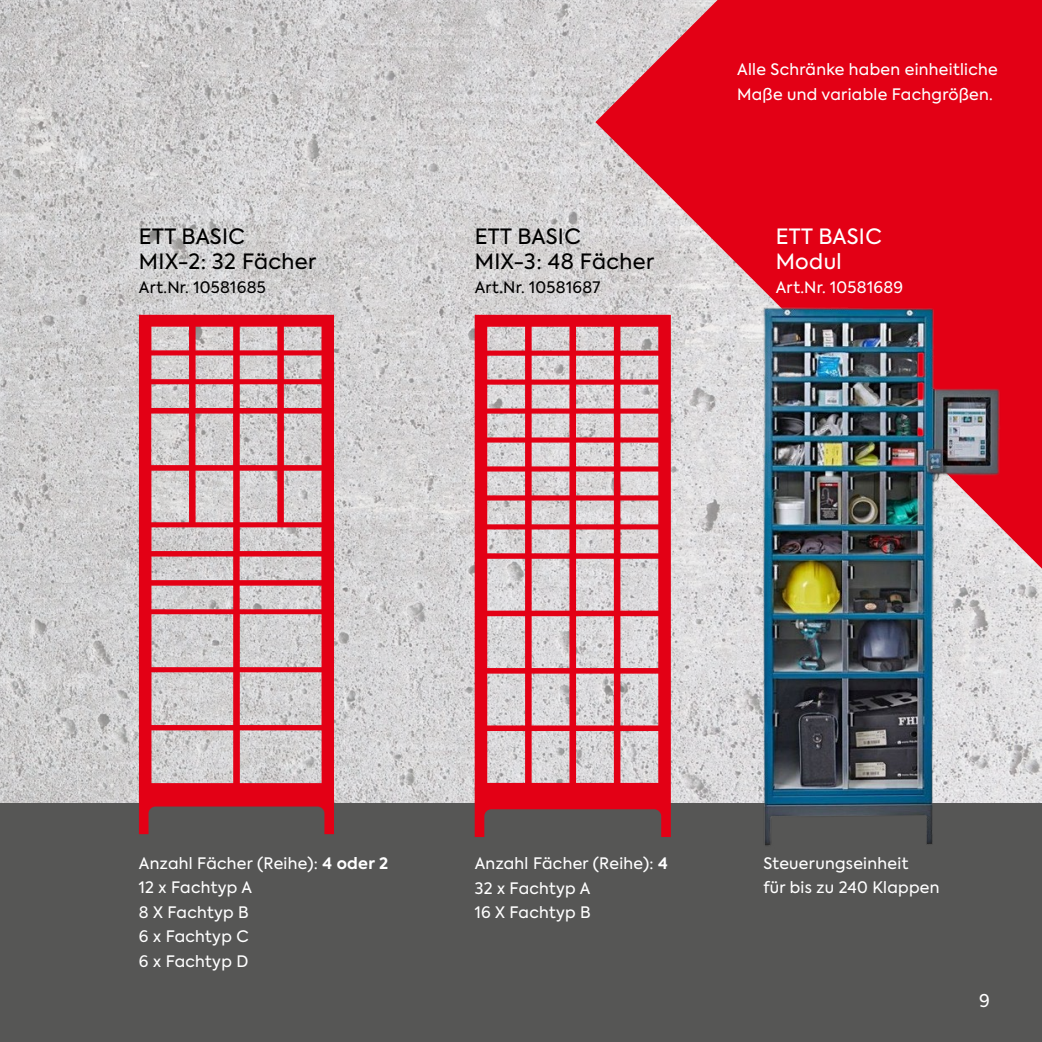
<style>
.page{position:relative;width:1042px;height:1042px;background:#fff}
.page>*{position:absolute;margin:0;border:0;box-sizing:border-box;transform-origin:0 0}
.t1{font:21px/24.5px "Axiforma";letter-spacing:.02em;color:#000}
.t2{font:21px/24.5px "Axiforma";letter-spacing:.02em;color:#fff}
.t3{font:17.5px "Axiforma";color:#fff}
.t4{font:15.75px/24.5px "Axiforma";letter-spacing:.02em;color:#fff}
.t5{font:15.75px "Axiforma";letter-spacing:.02em;color:#000}
.s1{font-weight:700}
</style>
<div class="page">
<img style="left:0;top:0;width:1042px;height:804px">
<div style="left:0;top:804px;width:1042px;height:238px;background:#565655"></div>
<svg style="left:595px;top:0;width:447px;height:569px;background:#e03343"></svg>
<img style="left:715px;top:279px;width:296px;height:567px">
<svg style="left:475px;top:315px;width:196px;height:522px;background:#d4818a"></svg>
<svg style="left:139px;top:315px;width:195px;height:519px;background:#d0838b"></svg>
<h1 class="t1" style="left:139px;top:225px;width:179px">ETT BASIC<br>MIX-2: 32 Fächer</h1>
<p class="t5" style="left:139px;top:278px;width:128px">Art.Nr. 10581685</p>
<h1 class="t1" style="left:475px;top:225px;width:181px">ETT BASIC<br>MIX-3: 48 Fächer</h1>
<p class="t5" style="left:475px;top:278px;width:127px">Art.Nr. 10581687</p>
<p class="t4" style="left:737px;top:58px;width:262px">Alle Schränke haben einheitliche<br>Maße und variable Fachgrößen.</p>
<h1 class="t2" style="left:776px;top:225px;width:107px">ETT BASIC<br>Modul</h1>
<p class="t4" style="left:776px;top:276px;width:129px">Art.Nr. 10581689</p>
<p class="t4" style="left:139px;top:851px;width:251px">Anzahl Fächer (Reihe): <span class="s1">4 oder 2<br></span>12 x Fachtyp A<br>8 X Fachtyp B<br>6 x Fachtyp C<br>6 x Fachtyp D</p>
<p class="t4" style="left:475px;top:851px;width:195px">Anzahl Fächer (Reihe): <span class="s1">4<br></span>32 x Fachtyp A<br>16 X Fachtyp B</p>
<p class="t4" style="left:763px;top:851px;width:178px">Steuerungseinheit<br>für bis zu 240 Klappen</p>
<p class="t3" style="left:979px;top:990px;width:12px">9</p>
</div>
